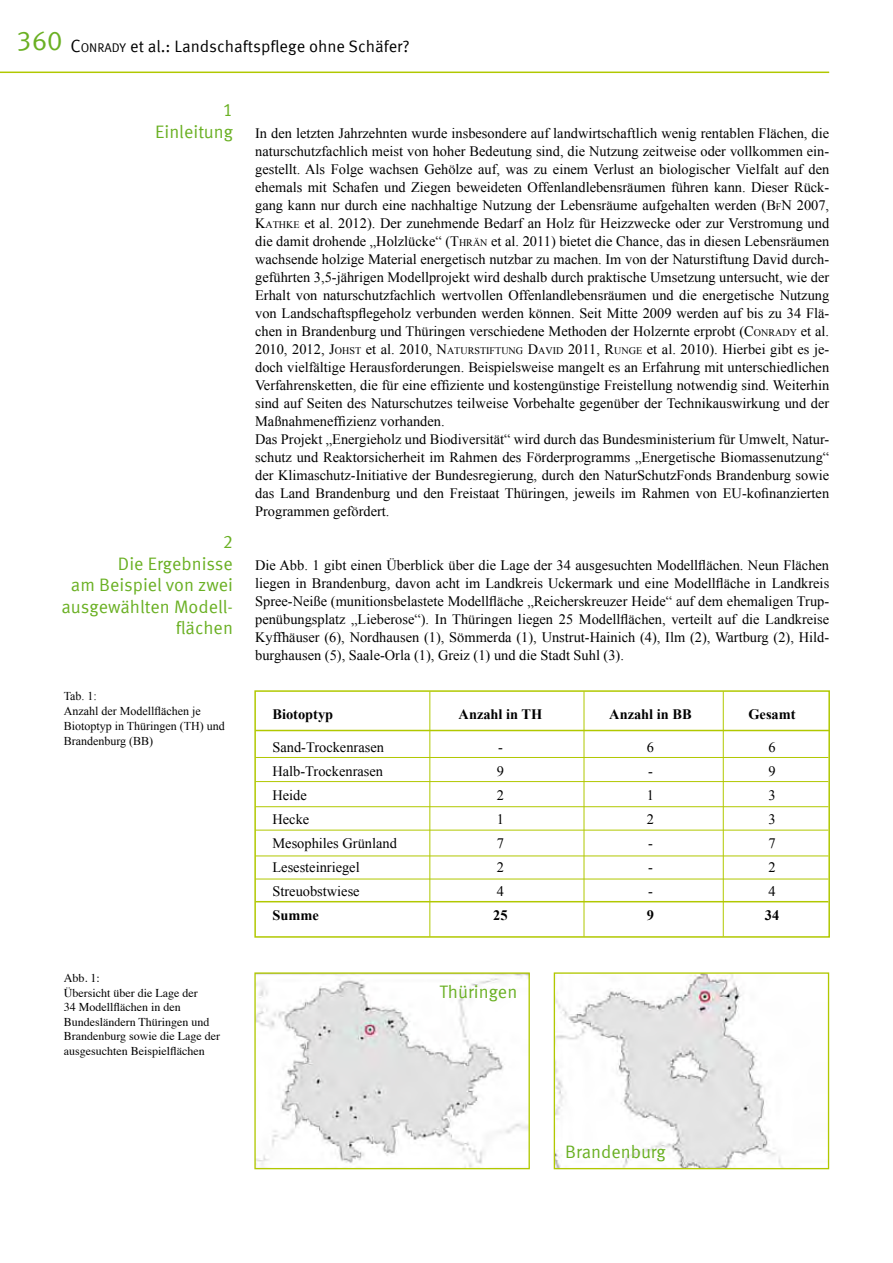
<style>
.page{position:relative;width:893px;height:1263px;background:#fff}
.page>*{position:absolute;margin:0;border:0;box-sizing:border-box;transform-origin:0 0}
.t1{font:18px/21.6px "Meta Offc Pro Norm";color:#6ab023;text-align:right}
.t2{font:16.5px "Meta Offc Pro Norm";color:#000}
.t3{font:14.4px/18px "Times New Roman";color:#000}
.t4{font:700 14.4px "Times New Roman";color:#000}
.t5{font:12px/14.4px "Times";color:#000}
.t6{font:12px/15px "Times New Roman";color:#000}
.s1{font-size:27px;color:#6ab023}
.s2{font-size:18px}
.s3{font-size:12.6px}
.s4{font-family:"Meta Offc Pro Norm";font-size:18px;color:#6ab023}
.s5{font-style:inherit}
.s6{font-size:10.05px}
</style>
<div class="page">
<hr style="left:0;top:72px;width:829px;height:1px;background:#b1c800">
<div style="left:254px;top:690px;width:576px;height:248px;border:2px solid #b1c800"></div>
<img style="left:256px;top:974px;width:272px;height:193px">
<div style="left:254px;top:972px;width:276px;height:197px;border:1px solid #b1c800"></div>
<img style="left:556px;top:974px;width:227px;height:193px">
<div style="left:554px;top:972px;width:275px;height:197px;border:1px solid #b1c800"></div>
<hr style="left:429px;top:691px;width:1px;height:245px;background:#b1c800">
<hr style="left:723px;top:691px;width:1px;height:245px;background:#b1c800">
<hr style="left:584px;top:691px;width:1px;height:245px;background:#b1c800">
<hr style="left:255px;top:730px;width:575px;height:1px;background:#b1c800">
<hr style="left:255px;top:757px;width:573px;height:1px;background:#b1c800">
<hr style="left:255px;top:879px;width:573px;height:1px;background:#b1c800">
<hr style="left:255px;top:901px;width:573px;height:1px;background:#b1c800">
<hr style="left:255px;top:855px;width:573px;height:1px;background:#b1c800">
<hr style="left:255px;top:830px;width:573px;height:1px;background:#b1c800">
<hr style="left:255px;top:806px;width:573px;height:1px;background:#b1c800">
<hr style="left:255px;top:781px;width:573px;height:1px;background:#b1c800">
<p class="t2" style="left:16px;top:34px;width:395px"><span class="s1">360</span> <span class="s2">C</span><span class="s3">ONRADY</span> et al.: Landschaftspflege ohne Schäfer?</p>
<p class="t1" style="left:223px;top:98px;width:12px">1</p>
<p class="t3" style="left:255px;top:124px;width:576px;text-indent:-100px"><span class="s4">Einleitung</span> In den letzten Jahrzehnten wurde insbesondere auf landwirtschaftlich wenig rentablen Flächen, die naturschutzfachlich meist von hoher Bedeutung sind, die Nutzung zeitweise oder vollkommen ein&shy;gestellt. Als Folge wachsen Gehölze auf, was zu einem Verlust an biologischer Vielfalt auf den ehemals mit Schafen und Ziegen beweideten Offenlandlebensräumen führen kann. Dieser Rück&shy;gang kann nur durch eine nachhaltige Nutzung der Lebensräume aufgehalten werden (<span class="s5">B</span><span class="s6">F</span><span class="s5">N</span> 2007, <span class="s5">K</span><span class="s6">ATHKE</span> et al. 2012). Der zunehmende Bedarf an Holz für Heizzwecke oder zur Verstromung und die damit drohende „Holzlücke“ (<span class="s5">T</span><span class="s6">HRÄN</span> et al. 2011) bietet die Chance, das in diesen Lebensräumen wachsende holzige Material energetisch nutzbar zu machen. Im von der Naturstiftung David durch&shy;geführten 3,5-jährigen Modellprojekt wird deshalb durch praktische Umsetzung untersucht, wie der Erhalt von naturschutzfachlich wertvollen Offenlandlebensräumen und die energetische Nutzung von Landschaftspflegeholz verbunden werden können. Seit Mitte 2009 werden auf bis zu 34 Flä&shy;chen in Brandenburg und Thüringen verschiedene Methoden der Holzernte erprobt (<span class="s5">C</span><span class="s6">ONRADY</span> et al.<br>2010, 2012, <span class="s5">J</span><span class="s6">OHST</span> et al. 2010, <span class="s5">N</span><span class="s6">ATURSTIFTUNG</span> <span class="s5">D</span><span class="s6">AVID</span> 2011, <span class="s5">R</span><span class="s6">UNGE</span> et al. 2010). Hierbei gibt es je&shy;doch vielfältige Herausforderungen. Beispielsweise mangelt es an Erfahrung mit unterschiedlichen Verfahrensketten, die für eine effiziente und kostengünstige Freistellung notwendig sind. Weiterhin sind auf Seiten des Naturschutzes teilweise Vorbehalte gegenüber der Technikauswirkung und der Maßnahmeneffizienz vorhanden.<br>Das Projekt „Energieholz und Biodiversität“ wird durch das Bundesministerium für Umwelt, Natur&shy;schutz und Reaktorsicherheit im Rahmen des Förderprogramms „Energetische Biomassenutzung“ der Klimaschutz-Initiative der Bundesregierung, durch den NaturSchutzFonds Brandenburg sowie das Land Brandenburg und den Freistaat Thüringen, jeweils im Rahmen von EU-kofinanzierten Programmen gefördert.</p>
<p class="t3" style="left:255px;top:556px;width:576px;text-align:justify">Die Abb. 1 gibt einen Überblick über die Lage der 34 ausgesuchten Modellflächen. Neun Flächen liegen in Brandenburg, davon acht im Landkreis Uckermark und eine Modellfläche in Landkreis Spree-Neiße (munitionsbelastete Modellfläche „Reicherskreuzer Heide“ auf dem ehemaligen Trup&shy;penübungsplatz „Lieberose“). In Thüringen liegen 25 Modellflächen, verteilt auf die Landkreise Kyffhäuser (6), Nordhausen (1), Sömmerda (1), Unstrut-Hainich (4), Ilm (2), Wartburg (2), Hild&shy;burghausen (5), Saale-Orla (1), Greiz (1) und die Stadt Suhl (3).</p>
<p class="t1" style="left:61px;top:530px;width:173px">2<br>Die Ergebnisse<br>am Beispiel von zwei ausgewählten Modell&shy;flächen</p>
<p class="t6" style="left:64px;top:688px;width:163px">Tab. 1:<br>Anzahl der Modellflächen je<br>Biotoptyp in Thüringen (TH) und<br>Brandenburg (BB)</p>
<p class="t5" style="left:64px;top:970px;width:158px">Abb. 1:<br>Übersicht über die Lage der<br>34 Modellflächen in den<br>Bundesländern Thüringen und<br>Brandenburg sowie die Lage der ausgesuchten Beispielflächen</p>
<p class="t4" style="left:272px;top:704px;width:62px">Biotoptyp</p>
<p class="t4" style="left:459px;top:704px;width:85px">Anzahl in TH</p>
<p class="t4" style="left:609px;top:704px;width:84px">Anzahl in BB</p>
<p class="t4" style="left:748px;top:704px;width:49px">Gesamt</p>
<p class="t3" style="left:272px;top:738px;width:113px">Sand-Trockenrasen</p>
<p class="t3" style="left:498px;top:738px;width:6px">-</p>
<p class="t3" style="left:647px;top:738px;width:9px">6</p>
<p class="t3" style="left:768px;top:738px;width:9px">6</p>
<p class="t3" style="left:272px;top:762px;width:112px">Halb-Trockenrasen</p>
<p class="t3" style="left:497px;top:762px;width:9px">9</p>
<p class="t3" style="left:648px;top:762px;width:6px">-</p>
<p class="t3" style="left:768px;top:762px;width:9px">9</p>
<p class="t3" style="left:272px;top:786px;width:36px">Heide</p>
<p class="t3" style="left:497px;top:786px;width:9px">2</p>
<p class="t3" style="left:647px;top:786px;width:9px">1</p>
<p class="t3" style="left:768px;top:786px;width:9px">3</p>
<p class="t3" style="left:272px;top:810px;width:38px">Hecke</p>
<p class="t3" style="left:497px;top:810px;width:9px">1</p>
<p class="t3" style="left:647px;top:810px;width:9px">2</p>
<p class="t3" style="left:768px;top:810px;width:9px">3</p>
<p class="t3" style="left:272px;top:834px;width:126px">Mesophiles Grünland</p>
<p class="t3" style="left:497px;top:834px;width:9px">7</p>
<p class="t3" style="left:648px;top:834px;width:6px">-</p>
<p class="t3" style="left:768px;top:834px;width:9px">7</p>
<p class="t3" style="left:272px;top:858px;width:89px">Lesesteinriegel</p>
<p class="t3" style="left:497px;top:858px;width:9px">2</p>
<p class="t3" style="left:648px;top:858px;width:6px">-</p>
<p class="t3" style="left:768px;top:858px;width:9px">2</p>
<p class="t3" style="left:272px;top:882px;width:89px">Streuobstwiese</p>
<p class="t3" style="left:497px;top:882px;width:9px">4</p>
<p class="t3" style="left:648px;top:882px;width:6px">-</p>
<p class="t3" style="left:768px;top:882px;width:9px">4</p>
<p class="t4" style="left:272px;top:905px;width:48px">Summe</p>
<p class="t4" style="left:493px;top:905px;width:16px">25</p>
<p class="t4" style="left:647px;top:905px;width:9px">9</p>
<p class="t4" style="left:765px;top:905px;width:16px">34</p>
<p class="t1" style="left:440px;top:980px;width:79px">Thüringen</p>
<p class="t1" style="left:565px;top:1140px;width:102px">Brandenburg</p>
</div>
